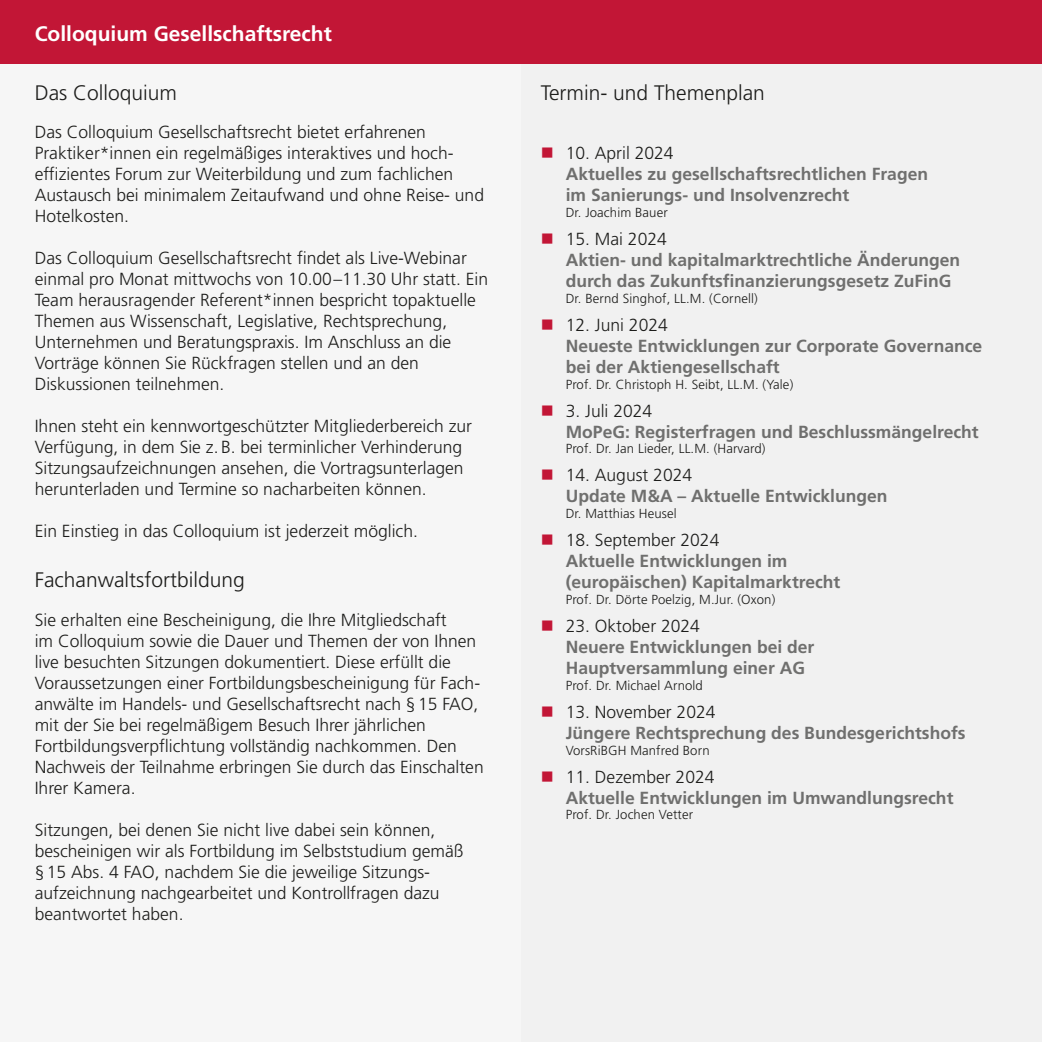
<style>
.page{position:relative;width:1042px;height:1042px;background:#fff}
.page>*{position:absolute;margin:0;border:0;box-sizing:border-box;transform-origin:0 0}
.t1{font:300 21px "Frutiger LT Pro";color:#1d1d1b}
.t2{font:700 21px "Frutiger LT Pro";color:#fff}
.t3{font:300 17.5px/21px "Frutiger LT Pro";color:#1d1d1b}
.t4{font:700 17.5px/21px "Frutiger LT Pro";color:#6f6f6e}
.t5{font:300 13.12px "Frutiger LT Pro";letter-spacing:.01em;color:#1d1d1b}
</style>
<div class="page">
<div style="left:0;top:0;width:1042px;height:65px;background:#c21636"></div>
<div style="left:521px;top:65px;width:521px;height:977px;background:#f1f1f1"></div>
<div style="left:0;top:65px;width:521px;height:977px;background:#f6f6f6"></div>
<p class="t2" style="left:35px;top:25px;width:299px">Colloquium Gesellschaftsrecht</p>
<p class="t1" style="left:35px;top:84px;width:144px">Das Colloquium</p>
<p class="t1" style="left:541px;top:84px;width:226px">Termin- und Themenplan</p>
<p class="t3" style="left:35px;top:123px;width:451px">Das Colloquium Gesellschaftsrecht bietet erfahrenen Praktiker*innen ein regelmäßiges interaktives und hoch&shy;effizientes Forum zur Weiterbildung und zum fachlichen Austausch bei minimalem Zeitaufwand und ohne Reise- und Hotelkosten.</p>
<p class="t3" style="left:35px;top:249px;width:455px">Das Colloquium Gesellschaftsrecht findet als Live-Webinar einmal pro Monat mittwochs von 10.00 –11.30 Uhr statt. Ein Team herausragender Referent*innen bespricht topaktuelle Themen aus Wissenschaft, Legislative, Rechtsprechung, Unternehmen und Beratungspraxis. Im Anschluss an die Vorträge können Sie Rückfragen stellen und an den Diskussionen teilnehmen.</p>
<p class="t3" style="left:35px;top:417px;width:439px">Ihnen steht ein kennwortgeschützter Mitgliederbereich zur Verfügung, in dem Sie z. B. bei terminlicher Verhinderung Sitzungsaufzeichnungen ansehen, die Vortragsunterlagen herunterladen und Termine so nacharbeiten können.</p>
<p class="t3" style="left:35px;top:522px;width:385px">Ein Einstieg in das Colloquium ist jederzeit möglich.</p>
<p class="t1" style="left:35px;top:571px;width:212px">Fachanwaltsfortbildung</p>
<p class="t3" style="left:35px;top:611px;width:450px">Sie erhalten eine Bescheinigung, die Ihre Mitgliedschaft<br>im Colloquium sowie die Dauer und Themen der von Ihnen live besuchten Sitzungen dokumentiert. Diese erfüllt die Voraussetzungen einer Fortbildungsbescheinigung für Fach&shy;anwälte im Handels- und Gesellschaftsrecht nach § 15 FAO, mit der Sie bei regelmäßigem Besuch Ihrer jährlichen Fortbildungsverpflichtung vollständig nachkommen. Den Nachweis der Teilnahme erbringen Sie durch das Einschalten Ihrer Kamera.</p>
<p class="t3" style="left:35px;top:821px;width:430px">Sitzungen, bei denen Sie nicht live dabei sein können, bescheinigen wir als Fortbildung im Selbststudium gemäß § 15 Abs. 4 FAO, nachdem Sie die jeweilige Sitzungs&shy;aufzeichnung nachgearbeitet und Kontrollfragen dazu beantwortet haben.</p>
<p class="t3" style="left:566px;top:144px;width:109px">10. April 2024</p>
<p class="t4" style="left:566px;top:165px;width:364px">Aktuelles zu gesellschaftsrechtlichen Fragen im Sanierungs- und Insolvenzrecht</p>
<p class="t5" style="left:566px;top:207px;width:104px">Dr. Joachim Bauer</p>
<p class="t3" style="left:566px;top:230px;width:103px">15. Mai 2024</p>
<p class="t4" style="left:566px;top:251px;width:396px">Aktien- und kapitalmarktrechtliche Änderungen durch das Zukunftsfinanzierungsgesetz ZuFinG</p>
<p class="t5" style="left:566px;top:293px;width:194px">Dr. Bernd Singhof, LL.M. (Cornell)</p>
<p class="t3" style="left:566px;top:316px;width:104px">12. Juni 2024</p>
<p class="t4" style="left:566px;top:337px;width:418px">Neueste Entwicklungen zur Corporate Governance bei der Aktiengesellschaft</p>
<p class="t5" style="left:566px;top:379px;width:229px">Prof. Dr. Christoph H. Seibt, LL.M. (Yale)</p>
<p class="t3" style="left:566px;top:402px;width:88px">3. Juli 2024</p>
<p class="t4" style="left:566px;top:423px;width:414px">MoPeG: Registerfragen und Beschlussmängelrecht</p>
<p class="t5" style="left:566px;top:443px;width:201px">Prof. Dr. Jan Lieder, LL.M. (Harvard)</p>
<p class="t3" style="left:566px;top:466px;width:128px">14. August 2024</p>
<p class="t4" style="left:566px;top:487px;width:323px">Update M&amp;A – Aktuelle Entwicklungen</p>
<p class="t5" style="left:566px;top:508px;width:113px">Dr. Matthias Heusel</p>
<p class="t3" style="left:566px;top:531px;width:155px">18. September 2024</p>
<p class="t4" style="left:566px;top:552px;width:276px">Aktuelle Entwicklungen im (europäischen) Kapitalmarktrecht</p>
<p class="t5" style="left:566px;top:594px;width:211px">Prof. Dr. Dörte Poelzig, M.Jur. (Oxon)</p>
<p class="t3" style="left:566px;top:617px;width:136px">23. Oktober 2024</p>
<p class="t4" style="left:566px;top:638px;width:250px">Neuere Entwicklungen bei der<br>Hauptversammlung einer AG</p>
<p class="t5" style="left:566px;top:680px;width:139px">Prof. Dr. Michael Arnold</p>
<p class="t3" style="left:566px;top:703px;width:151px">13. November 2024</p>
<p class="t4" style="left:566px;top:724px;width:401px">Jüngere Rechtsprechung des Bundesgerichtshofs</p>
<p class="t5" style="left:566px;top:744px;width:145px">VorsRiBGH Manfred Born</p>
<p class="t3" style="left:566px;top:767px;width:150px">11. Dezember 2024</p>
<p class="t4" style="left:566px;top:788px;width:389px">Aktuelle Entwicklungen im Umwandlungsrecht</p>
<p class="t5" style="left:566px;top:809px;width:129px">Prof. Dr. Jochen Vetter</p>
</div>
